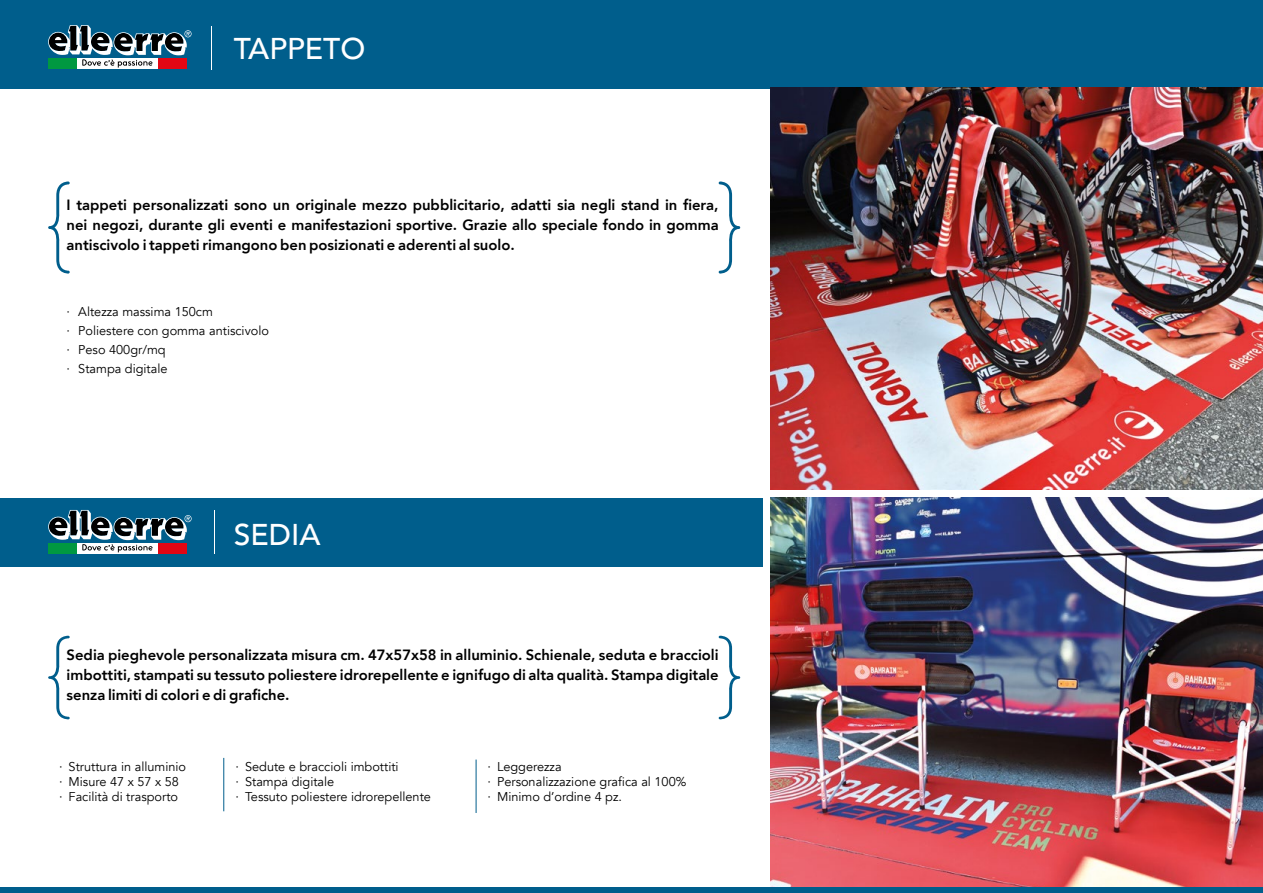
<style>
.page{position:relative;width:1263px;height:893px;background:#fff}
.page>*{position:absolute;margin:0;border:0;box-sizing:border-box;transform-origin:0 0}
.t1{font:500 30px "Avenir";color:#fff}
.t2{font:800 14.85px/20.1px "Avenir";color:#000;text-align:justify}
.t3{font:12.75px/15.3px "Avenir";color:#000}
</style>
<div class="page">
<div style="left:0;top:0;width:1263px;height:88px;background:#005e8c"></div>
<div style="left:77px;top:58px;width:81px;height:11px;background:#fff"></div>
<div style="left:48px;top:58px;width:29px;height:11px;background:#009841"></div>
<div style="left:158px;top:58px;width:29px;height:11px;background:#e30613"></div>
<svg style="left:48px;top:25px;width:144px;height:43px"></svg>
<div style="left:0;top:498px;width:762px;height:69px;background:#005e8c"></div>
<img style="left:771px;top:498px;width:492px;height:390px">
<hr style="left:214px;top:510px;width:1px;height:43px;background:#fff">
<hr style="left:211px;top:26px;width:1px;height:44px;background:#fff">
<img style="left:771px;top:87px;width:492px;height:402px">
<div style="left:77px;top:543px;width:81px;height:10px;background:#fff"></div>
<div style="left:48px;top:543px;width:29px;height:10px;background:#009841"></div>
<div style="left:158px;top:543px;width:29px;height:10px;background:#e30613"></div>
<svg style="left:48px;top:510px;width:144px;height:42px"></svg>
<svg style="left:48px;top:182px;width:22px;height:92px"></svg>
<svg style="left:48px;top:636px;width:22px;height:83px"></svg>
<svg style="left:719px;top:182px;width:21px;height:92px"></svg>
<svg style="left:719px;top:636px;width:21px;height:83px"></svg>
<div style="left:0;top:888px;width:1263px;height:5px;background:#005e8c"></div>
<hr style="left:223px;top:758px;width:1px;height:53px;background:#005e8c">
<hr style="left:476px;top:759px;width:1px;height:54px;background:#005e8c">
<h1 class="t1" style="left:234px;top:22px;width:133px">TAPPETO</h1>
<p class="t2" style="left:67px;top:195px;width:654px">I tappeti personalizzati sono un originale mezzo pubblicitario, adatti sia negli stand in fiera, nei negozi, durante gli eventi e manifestazioni sportive. Grazie allo speciale fondo in gomma antiscivolo i tappeti rimangono ben posizionati e aderenti al suolo.</p>
<p class="t3" style="left:67px;top:302px;width:204px;line-height:19px">∙ Altezza massima 150cm<br>∙ Poliestere con gomma antiscivolo ∙ Peso 400gr/mq<br>∙ Stampa digitale</p>
<h1 class="t1" style="left:234px;top:508px;width:88px">SEDIA</h1>
<p class="t2" style="left:67px;top:645px;width:654px">Sedia pieghevole personalizzata misura cm. 47x57x58 in alluminio. Schienale, seduta e braccioli imbottiti, stampati su tessuto poliestere idrorepellente e ignifugo di alta qualità. Stampa digitale senza limiti di colori e di grafiche.</p>
<p class="t3" style="left:59px;top:759px;width:129px">∙ Struttura in alluminio ∙ Misure 47 x 57 x 58<br>∙ Facilità di trasporto</p>
<p class="t3" style="left:235px;top:759px;width:197px">∙ Sedute e braccioli imbottiti<br>∙ Stampa digitale<br>∙ Tessuto poliestere idrorepellente</p>
<p class="t3" style="left:487px;top:759px;width:200px">∙ Leggerezza<br>∙ Personalizzazione grafica al 100% ∙ Minimo d’ordine 4 pz.</p>
</div>
